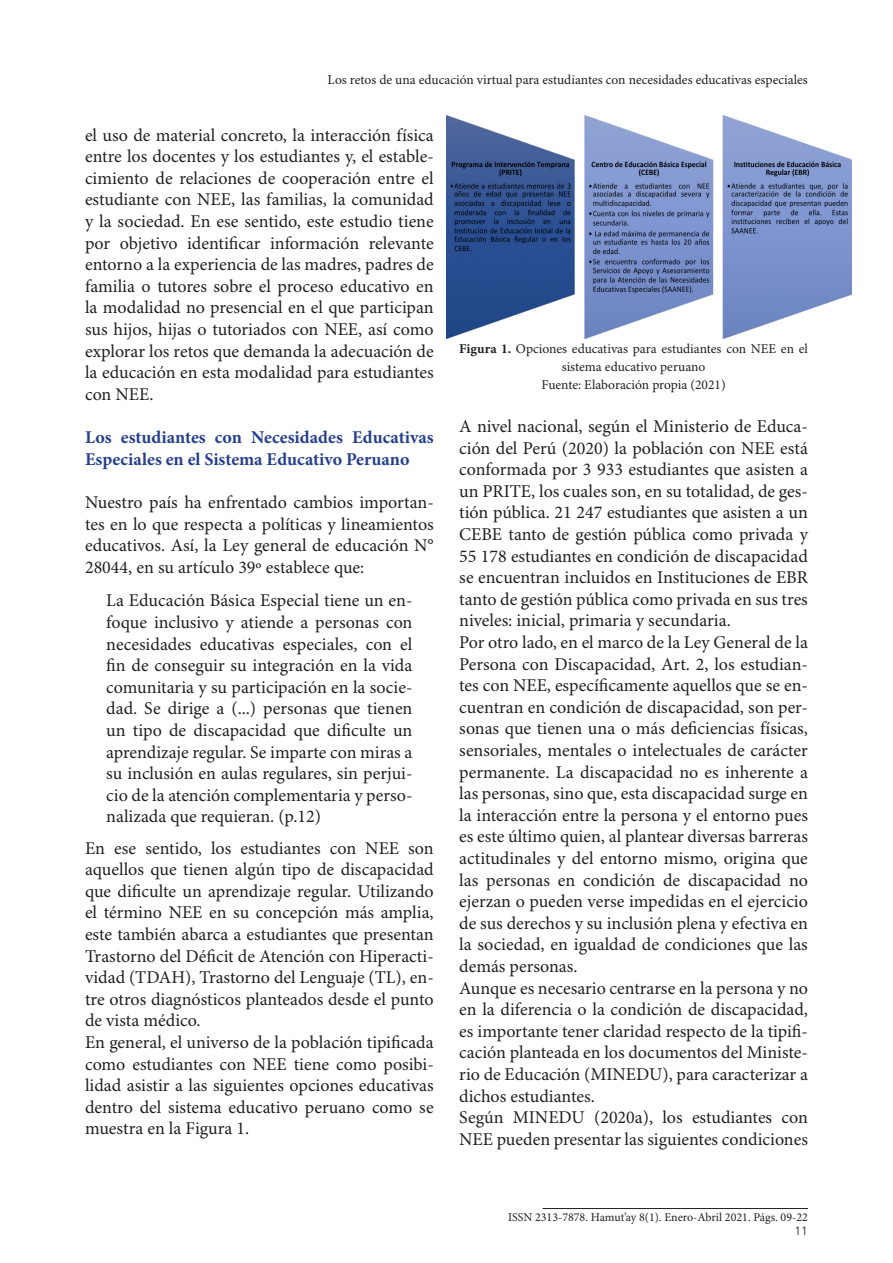
<style>
.page{position:relative;width:893px;height:1263px;background:#fff}
.page>*{position:absolute;margin:0;border:0;box-sizing:border-box;transform-origin:0 0}
.t1{font:18px/21.6px "Minion Pro";color:#231f20;text-align:justify}
.t2{font:700 18px/21.6px "Minion Pro";color:#253f8e}
.t3{font:13.5px/18px "Minion Pro";color:#231f20;text-align:center}
.t4{font:12px "Minion Pro";color:#231f20}
.t5{font:300 12px "Frutiger";color:#231f20}
.s1{font-weight:700}
</style>
<div class="page">
<hr style="left:543px;top:1208px;width:265px;height:1px;background:#231f20">
<img style="left:446px;top:116px;width:405px;height:222px">
<p class="t3" style="left:328px;top:71px;width:482px">Los retos de una educación virtual para estudiantes con necesidades educativas especiales</p>
<p class="t1" style="left:85px;top:125px;width:350px">el uso de material concreto, la interacción física entre los docentes y los estudiantes y, el estable&shy;cimiento de relaciones de cooperación entre el estudiante con NEE, las familias, la comunidad y la sociedad. En ese sentido, este estudio tiene por objetivo identificar información relevante entorno a la experiencia de las madres, padres de familia o tutores sobre el proceso educativo en la modalidad no presencial en el que participan sus hijos, hijas o tutoriados con NEE, así como explorar los retos que demanda la adecuación de la educación en esta modalidad para estudiantes con NEE.</p>
<p class="t2" style="left:85px;top:426px;width:350px">Los estudiantes con Necesidades Educativas<br>Especiales en el Sistema Educativo Peruano</p>
<p class="t1" style="left:85px;top:492px;width:350px">Nuestro país ha enfrentado cambios importan&shy;tes en lo que respecta a políticas y lineamientos educativos. Así, la Ley general de educación N° 28044, en su artículo 39º establece que:</p>
<p class="t1" style="left:106px;top:590px;width:308px">La Educación Básica Especial tiene un en&shy;foque inclusivo y atiende a personas con necesidades educativas especiales, con el fin de conseguir su integración en la vida comunitaria y su participación en la socie&shy;dad. Se dirige a (...) personas que tienen un tipo de discapacidad que dificulte un aprendizaje regular. Se imparte con miras a su inclusión en aulas regulares, sin perjui&shy;cio de la atención complementaria y perso&shy;nalizada que requieran. (p.12)</p>
<p class="t1" style="left:85px;top:838px;width:350px">En ese sentido, los estudiantes con NEE son aquellos que tienen algún tipo de discapacidad que dificulte un aprendizaje regular. Utilizando el término NEE en su concepción más amplia, este también abarca a estudiantes que presentan Trastorno del Déficit de Atención con Hiperacti&shy;vidad (TDAH), Trastorno del Lenguaje (TL), en&shy;tre otros diagnósticos planteados desde el punto de vista médico.</p>
<p class="t1" style="left:85px;top:1032px;width:350px">En general, el universo de la población tipificada como estudiantes con NEE tiene como posibi&shy;lidad asistir a las siguientes opciones educativas dentro del sistema educativo peruano como se muestra en la Figura 1.</p>
<p class="t3" style="left:459px;top:340px;width:350px"><span class="s1">Figura 1.</span> Opciones educativas para estudiantes con NEE en el sistema educativo peruano</p>
<p class="t3" style="left:541px;top:376px;width:186px">Fuente: Elaboración propia (2021)</p>
<p class="t1" style="left:459px;top:416px;width:350px">A nivel nacional, según el Ministerio de Educa&shy;ción del Perú (2020) la población con NEE está conformada por 3 933 estudiantes que asisten a un PRITE, los cuales son, en su totalidad, de ges&shy;tión pública. 21 247 estudiantes que asisten a un CEBE tanto de gestión pública como privada y 55 178 estudiantes en condición de discapacidad se encuentran incluidos en Instituciones de EBR tanto de gestión pública como privada en sus tres niveles: inicial, primaria y secundaria.</p>
<p class="t1" style="left:459px;top:632px;width:350px">Por otro lado, en el marco de la Ley General de la Persona con Discapacidad, Art. 2, los estudian&shy;tes con NEE, específicamente aquellos que se en&shy;cuentran en condición de discapacidad, son per&shy;sonas que tienen una o más deficiencias físicas, sensoriales, mentales o intelectuales de carácter permanente. La discapacidad no es inherente a las personas, sino que, esta discapacidad surge en la interacción entre la persona y el entorno pues es este último quien, al plantear diversas barreras actitudinales y del entorno mismo, origina que las personas en condición de discapacidad no ejerzan o pueden verse impedidas en el ejercicio de sus derechos y su inclusión plena y efectiva en la sociedad, en igualdad de condiciones que las demás personas.</p>
<p class="t1" style="left:459px;top:978px;width:350px">Aunque es necesario centrarse en la persona y no en la diferencia o la condición de discapacidad, es importante tener claridad respecto de la tipifi&shy;cación planteada en los documentos del Ministe&shy;rio de Educación (MINEDU), para caracterizar a dichos estudiantes.</p>
<p class="t1" style="left:459px;top:1107px;width:350px">Según MINEDU (2020a), los estudiantes con<br>NEE pueden presentar las siguientes condiciones</p>
<p class="t4" style="left:508px;top:1210px;width:301px">ISSN 2313-7878. Hamut’ay 8(1). Enero-Abril 2021. Págs. 09-22</p>
<p class="t5" style="left:795px;top:1222px;width:15px">11</p>
</div>
